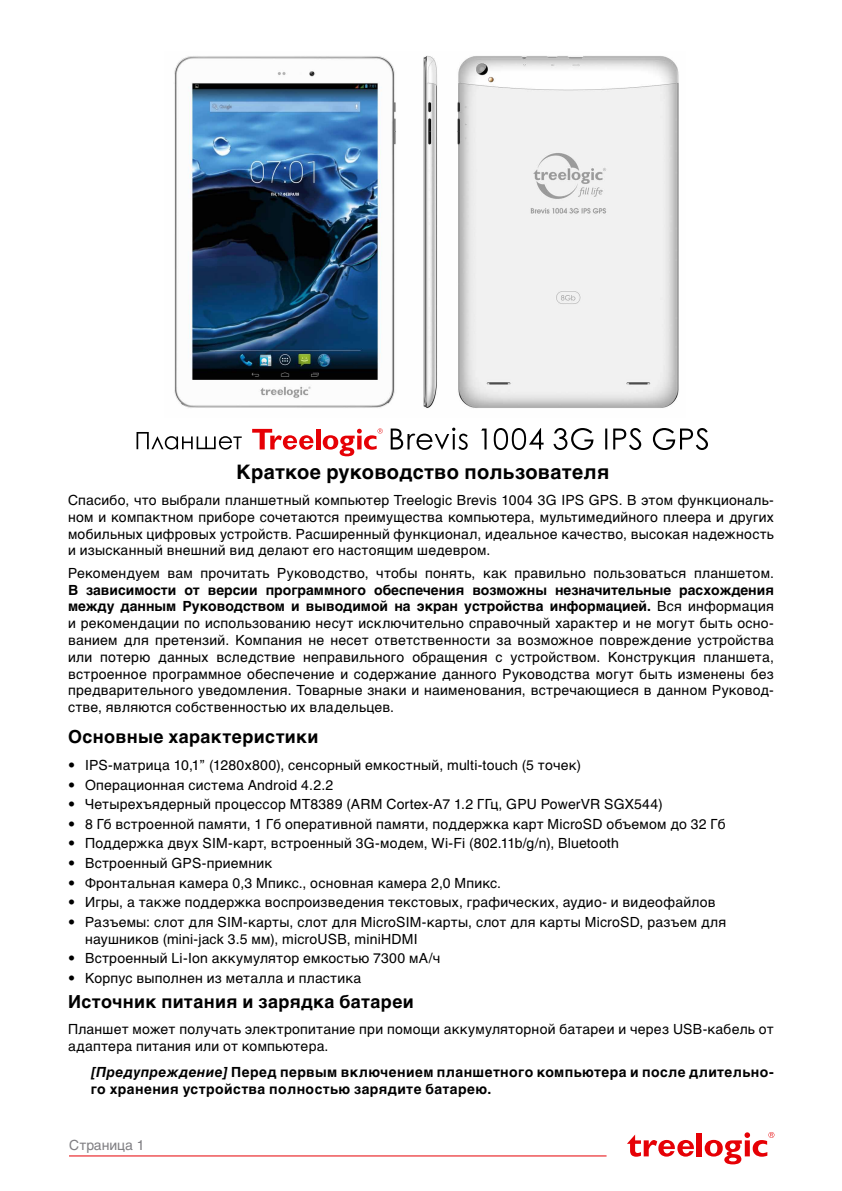
<style>
.page{position:relative;width:842px;height:1191px;background:#fff}
.page>*{position:absolute;margin:0;border:0;box-sizing:border-box;transform-origin:0 0}
.t1{font:700 20px "Helvetica C";letter-spacing:.015em;color:#000}
.t2{font:700 18px "Helvetica C";letter-spacing:.02em;color:#000}
.t3{font:14px/16.8px "Helvetica C";letter-spacing:.015em;color:#000;text-align:justify}
.t4{font:700 14px/16.8px "Helvetica C";letter-spacing:.03em;color:#000}
.t5{font:14px "Helvetica C";color:#818084}
.s1{font-weight:700}
.s2{font-style:italic}
</style>
<div class="page">
<div style="left:697px;top:1132px;width:5px;height:24px;background:#e60005"></div>
<svg style="left:705px;top:1132px;width:69px;height:32px"></svg>
<svg style="left:627px;top:1134px;width:67px;height:22px"></svg>
<hr style="left:69px;top:1155px;width:537px;height:1px;background:#e60005">
<hr style="left:316px;top:429px;width:4px;height:20px;background:#e60005">
<svg style="left:323px;top:428px;width:60px;height:28px"></svg>
<svg style="left:252px;top:429px;width:61px;height:20px"></svg>
<svg style="left:137px;top:432px;width:105px;height:17px"></svg>
<svg style="left:391px;top:427px;width:317px;height:23px"></svg>
<img style="left:174px;top:55px;width:505px;height:353px">
<h1 class="t1" style="left:236px;top:460px;width:374px">Краткое руководство пользователя</h1>
<p class="t3" style="left:68px;top:491px;width:707px">Спасибо, что выбрали планшетный компьютер Treelogic Brevis 1004 3G IPS GPS. В этом функциональ&shy;ном и компактном приборе сочетаются преимущества компьютера, мультимедийного плеера и других мобильных цифровых устройств. Расширенный функционал, идеальное качество, высокая надежность и изысканный внешний вид делают его настоящим шедевром.</p>
<p class="t3" style="left:68px;top:564px;width:707px">Рекомендуем вам прочитать Руководство, чтобы понять, как правильно пользоваться планшетом.</p>
<p class="t3" style="left:68px;top:581px;width:707px"><span class="s1">В зависимости от версии программного обеспечения возможны незначительные расхождения между данным Руководством и выводимой на экран устройства информацией.</span> Вся информация и рекомендации по использованию несут исключительно справочный характер и не могут быть осно&shy;ванием для претензий. Компания не несет ответственности за возможное повреждение устройства или потерю данных вследствие неправильного обращения с устройством. Конструкция планшета, встроенное программное обеспечение и содержание данного Руководства могут быть изменены без предварительного уведомления. Товарные знаки и наименования, встречающиеся в данном Руковод&shy;стве, являются собственностью их владельцев.</p>
<p class="t2" style="left:68px;top:727px;width:252px">Основные характеристики</p>
<p class="t3" style="left:68px;top:756px;width:515px">• IPS-матрица 10,1” (1280х800), сенсорный емкостный, multi-touch (5 точек)</p>
<p class="t3" style="left:68px;top:776px;width:267px">• Операционная система Android 4.2.2</p>
<p class="t3" style="left:68px;top:796px;width:596px">• Четырехъядерный процессор MT8389 (ARM Cortex-A7 1.2 ГГц, GPU PowerVR SGX544)</p>
<p class="t3" style="left:68px;top:815px;width:659px">• 8 Гб встроенной памяти, 1 Гб оперативной памяти, поддержка карт MicroSD объемом до 32 Гб</p>
<p class="t3" style="left:68px;top:835px;width:552px">• Поддержка двух SIM-карт, встроенный 3G-модем, Wi-Fi (802.11b/g/n), Bluetooth</p>
<p class="t3" style="left:68px;top:855px;width:206px">• Встроенный GPS-приемник</p>
<p class="t3" style="left:68px;top:874px;width:434px">• Фронтальная камера 0,3 Мпикс., основная камера 2,0 Мпикс.</p>
<p class="t3" style="left:68px;top:894px;width:649px">• Игры, а также поддержка воспроизведения текстовых, графических, аудио- и видеофайлов</p>
<p class="t3" style="left:85px;top:913px;width:643px;text-indent:-17px">• Разъемы: cлот для SIM-карты, cлот для MicroSIM-карты, cлот для карты MicroSD, разъем для наушников (mini-jack 3.5 мм), microUSB, miniHDMI</p>
<p class="t3" style="left:68px;top:950px;width:374px">• Встроенный Li-Ion аккумулятор емкостью 7300 мА/ч</p>
<p class="t3" style="left:68px;top:970px;width:295px">• Корпус выполнен из металла и пластика</p>
<p class="t2" style="left:68px;top:991px;width:347px">Источник питания и зарядка батареи</p>
<p class="t3" style="left:68px;top:1020px;width:707px">Планшет может получать электропитание при помощи аккумуляторной батареи и через USB-кабель от адаптера питания или от компьютера.</p>
<p class="t4" style="left:91px;top:1064px;width:685px"><span class="s2">[Предупреждение]</span> Перед первым включением планшетного компьютера и после длительно&shy;го хранения устройства полностью зарядите батарею.</p>
<p class="t5" style="left:69px;top:1136px;width:77px">Страница 1</p>
</div>
